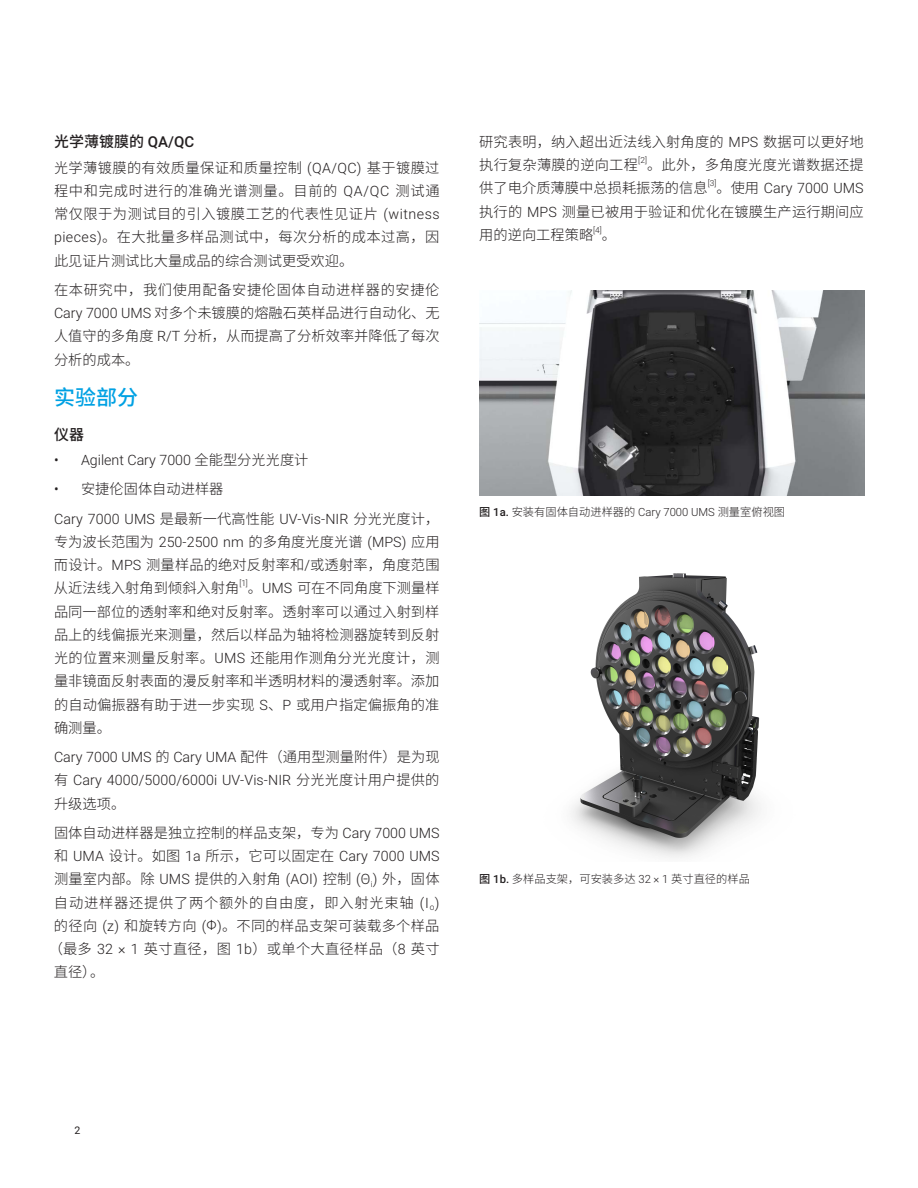
<style>
.page{position:relative;width:918px;height:1188px;background:#fff}
.page>*{position:absolute;margin:0;border:0;box-sizing:border-box;transform-origin:0 0}
.t1{font:500 21px "Noto Sans CJ Ksc";color:#00a1e3}
.t2{font:500 15px "Noto Sans CJ Ksc";color:#231f20}
.t3{font:300 14.25px/23.2px "Noto Sans CJ Ksc";letter-spacing:.005em;color:#231f20;text-align:justify}
.t4{font:300 14.25px/23.2px "Roboto";letter-spacing:.005em;color:#231f20}
.t5{font:300 14.25px "Noto Sans CJ Ksc";letter-spacing:.055em;color:#231f20}
.t6{font:300 11.25px "Noto Sans CJ Ksc";color:#231f20}
.t7{font:10.5px "Roboto";color:#231f20}
.t8{font:300 8.25px "Roboto";color:#231f20}
.s1{font-family:"Roboto"}
.s2{font-family:"Noto Sans CJ Ksc"}
.s3{font-weight:500}
.s4{font-family:"Roboto";font-weight:500}
</style>
<div class="page">
<img style="left:479px;top:291px;width:386px;height:204px">
<img style="left:570px;top:573px;width:191px;height:285px">
<p class="t2" style="left:54px;top:133px;width:142px">光学薄镀膜的 <span class="s1">QA/QC</span></p>
<p class="t3" style="left:54px;top:156px;width:387px">光学薄镀膜的有效质量保证和质量控制 <span class="s1">(QA/QC)</span> 基于镀膜过程中和完成时进行的准确光谱测量。目前的 <span class="s1">QA/QC</span> 测试通常仅限于为测试目的引入镀膜工艺的代表性见证片 <span class="s1">(witness pieces)</span>。在大批量多样品测试中，每次分析的成本过高，因此见证片测试比大量成品的综合测试更受欢迎。</p>
<p class="t3" style="left:54px;top:278px;width:387px">在本研究中，我们使用配备安捷伦固体自动进样器的安捷伦<span class="s1">Cary 7000 UMS</span> 对多个未镀膜的熔融石英样品进行自动化、无人值守的多角度 <span class="s1">R/T</span> 分析，从而提高了分析效率并降低了每次分析的成本。</p>
<h1 class="t1" style="left:54px;top:386px;width:85px">实验部分</h1>
<p class="t2" style="left:54px;top:426px;width:31px">仪器</p>
<p class="t4" style="left:54px;top:448px;width:256px">• Agilent Cary 7000 <span class="s2">全能型分光光度计</span></p>
<p class="t3" style="left:54px;top:478px;width:171px"><span class="s1">•</span> 安捷伦固体自动进样器</p>
<p class="t4" style="left:54px;top:506px;width:387px">Cary 7000 UMS <span class="s2">是最新一代高性能</span> UV-Vis-NIR <span class="s2">分光光度计，</span></p>
<p class="t3" style="left:54px;top:530px;width:387px">专为波长范围为 <span class="s1">250-2500 nm</span> 的多角度光度光谱 <span class="s1">(MPS)</span> 应用而设计。<span class="s1">MPS</span> 测量样品的绝对反射率和<span class="s1">/</span>或透射率，角度范围从近法线入射角到倾斜入射角</p>
<p class="t8" style="left:239px;top:578px;width:10px">[1]</p>
<p class="t3" style="left:54px;top:577px;width:387px;text-indent:194px">。<span class="s1">UMS</span> 可在不同角度下测量样品同一部位的透射率和绝对反射率。透射率可以通过入射到样品上的线偏振光来测量，然后以样品为轴将检测器旋转到反射光的位置来测量反射率。<span class="s1">UMS</span> 还能用作测角分光光度计，测量非镜面反射表面的漫反射率和半透明材料的漫透射率。添加的自动偏振器有助于进一步实现 <span class="s1">S</span>、<span class="s1">P</span> 或用户指定偏振角的准确测量。</p>
<p class="t4" style="left:54px;top:745px;width:387px">Cary 7000 UMS <span class="s2">的</span> Cary UMA <span class="s2">配件（通用型测量附件）是为现有</span> Cary 4000/5000/6000i UV-Vis-NIR <span class="s2">分光光度计用户提供的</span></p>
<p class="t3" style="left:54px;top:789px;width:387px;line-height:29.2px">升级选项。<br>固体自动进样器是独立控制的样品支架，专为 <span class="s1">Cary 7000 UMS</span></p>
<p class="t4" style="left:54px;top:844px;width:387px"><span class="s2">和</span> UMA <span class="s2">设计。如图</span> 1a <span class="s2">所示，它可以固定在</span> Cary 7000 UMS</p>
<p class="t3" style="left:54px;top:868px;width:387px">测量室内部。除 <span class="s1">UMS</span> 提供的入射角 <span class="s1">(AOI)</span> 控制 <span class="s1">(Θ</span><sub>i</sub><span class="s1">)</span> 外，固体</p>
<p class="t5" style="left:54px;top:894px;width:387px">自动进样器还提供了两个额外的自由度，即入射光束轴 <span class="s1">(I</span><sub>o</sub><span class="s1">)</span></p>
<p class="t3" style="left:54px;top:914px;width:387px">的径向 <span class="s1">(z)</span> 和旋转方向 <span class="s1">(Φ)</span>。不同的样品支架可装载多个样品</p>
<p class="t3" style="left:49px;top:938px;width:392px">（最多 <span class="s1">32 × 1</span> 英寸直径，图 <span class="s1">1b</span>）或单个大直径样品（<span class="s1">8</span> 英寸</p>
<p class="t3" style="left:54px;top:961px;width:52px">直径）。</p>
<p class="t3" style="left:479px;top:130px;width:386px">研究表明，纳入超出近法线入射角度的 <span class="s1">MPS</span> 数据可以更好地执行复杂薄膜的逆向工程</p>
<p class="t8" style="left:638px;top:154px;width:10px">[2]</p>
<p class="t3" style="left:479px;top:153px;width:386px;text-indent:168px">。此外，多角度光度光谱数据还提供了电介质薄膜中总损耗振荡的信息</p>
<p class="t8" style="left:708px;top:178px;width:10px">[3]</p>
<p class="t4" style="left:716px;top:176px;width:149px"><span class="s2">。使用</span> Cary 7000 UMS</p>
<p class="t3" style="left:479px;top:200px;width:386px">执行的 <span class="s1">MPS</span> 测量已被用于验证和优化在镀膜生产运行期间应用的逆向工程策略</p>
<p class="t8" style="left:593px;top:224px;width:10px">[4]</p>
<p class="t3" style="left:602px;top:223px;width:16px">。</p>
<p class="t6" style="left:479px;top:506px;width:307px"><span class="s3">图</span> <span class="s4">1a.</span> 安装有固体自动进样器的 <span class="s1">Cary 7000 UMS</span> 测量室俯视图</p>
<p class="t6" style="left:479px;top:872px;width:272px"><span class="s3">图</span> <span class="s4">1b.</span> 多样品支架，可安装多达 <span class="s1">32 × 1</span> 英寸直径的样品</p>
<p class="t7" style="left:75px;top:1123px;width:7px">2</p>
</div>
